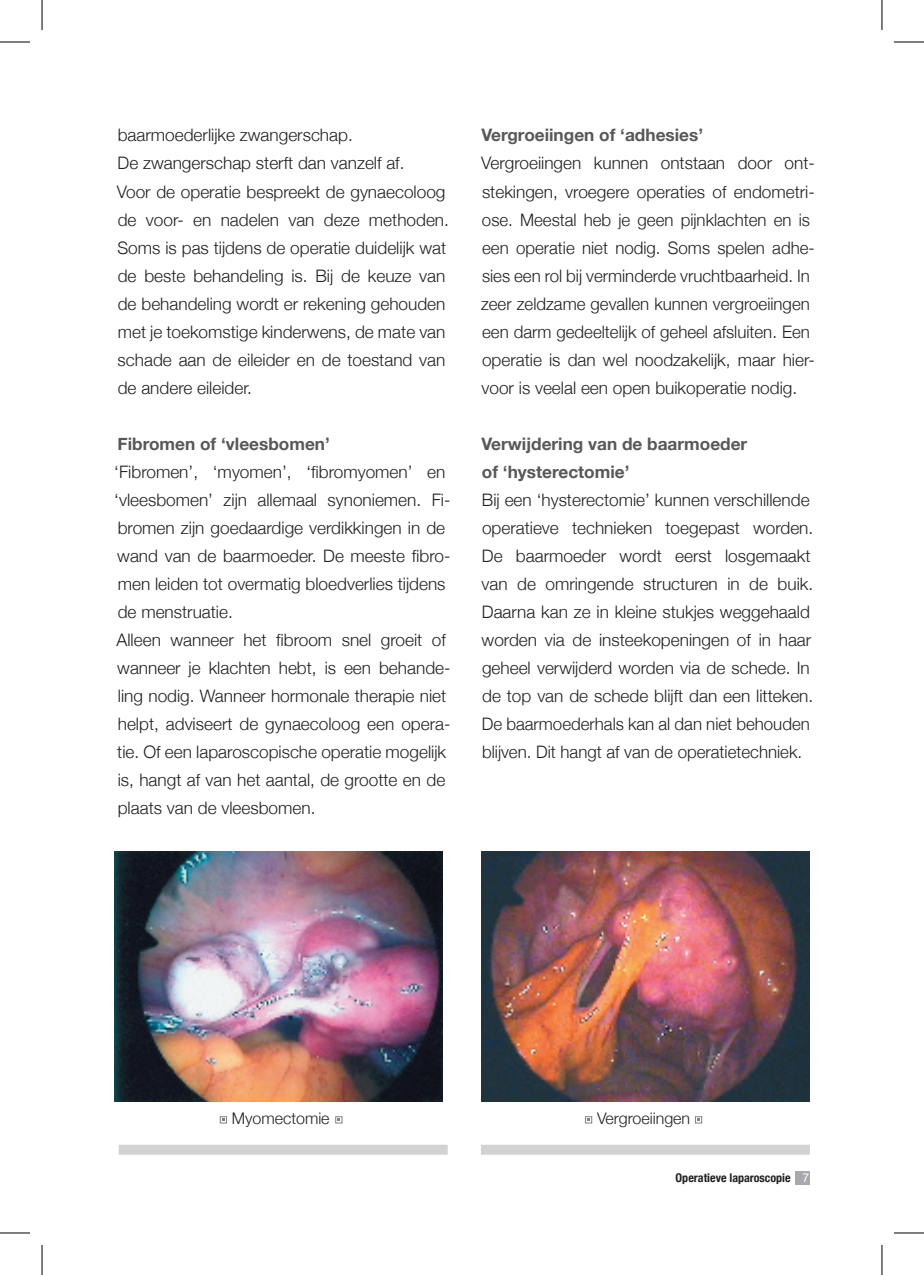
<style>
.page{position:relative;width:924px;height:1275px;background:#fff}
.page>*{position:absolute;margin:0;border:0;box-sizing:border-box;transform-origin:0 0}
.t1{font:300 17.2px/28px "Helvetica Neue";color:#231f20}
.t2{font:700 17.2px/28px "Helvetica Neue";color:#57585a}
.t3{font:300 16px "Helvetica Neue";color:#231f20}
.t4{font:700 condensed 12px "Helvetica Neue";color:#231f20}
.t5{font:12px "Helvetica Neue";color:#fff}
</style>
<div class="page">
<div style="left:480px;top:1144px;width:329px;height:10px;background:#d1d2d4"></div>
<div style="left:119px;top:1144px;width:328px;height:10px;background:#d1d2d4"></div>
<img style="left:114px;top:851px;width:328px;height:250px">
<div style="left:220px;top:1116px;width:7px;height:7px;border:1px solid #808285"></div>
<div style="left:335px;top:1116px;width:7px;height:7px;border:1px solid #808285"></div>
<img style="left:481px;top:851px;width:328px;height:250px">
<div style="left:694px;top:1116px;width:7px;height:7px;border:1px solid #808285"></div>
<div style="left:585px;top:1116px;width:6px;height:7px;border:1px solid #808285"></div>
<div style="left:794px;top:1171px;width:15px;height:13px;background:#a8a9ad"></div>
<hr style="left:0;top:42px;width:30px;height:1px;background:#000">
<hr style="left:893px;top:42px;width:30px;height:1px;background:#000">
<hr style="left:0;top:1232px;width:30px;height:1px;background:#000">
<hr style="left:893px;top:1232px;width:30px;height:1px;background:#000">
<hr style="left:42px;top:0;width:1px;height:30px;background:#000">
<hr style="left:42px;top:1245px;width:1px;height:30px;background:#000">
<hr style="left:881px;top:0;width:1px;height:30px;background:#000">
<hr style="left:881px;top:1245px;width:1px;height:30px;background:#000">
<p class="t1" style="left:117px;top:121px;width:333px">baarmoederlijke zwangerschap.<br>De zwangerschap sterft dan vanzelf af.<br>Voor de operatie bespreekt de gynaecoloog de voor- en nadelen van deze methoden.<br>Soms is pas tijdens de operatie duidelijk wat de beste behandeling is. Bij de keuze van de behandeling wordt er rekening gehouden met je toekomstige kinderwens, de mate van schade aan de eileider en de toestand van de andere eileider.</p>
<p class="t2" style="left:117px;top:429px;width:214px">Fibromen of ‘vleesbomen’</p>
<p class="t1" style="left:114px;top:457px;width:337px">‘Fibromen’, ‘myomen’, ‘fibromyomen’ en ‘vleesbomen’ zijn allemaal synoniemen. Fi&shy;bromen zijn goedaardige verdikkingen in de wand van de baarmoeder. De meeste fibro&shy;men leiden tot overmatig bloedverlies tijdens de menstruatie.<br>Alleen wanneer het fibroom snel groeit of wanneer je klachten hebt, is een behande&shy;ling nodig. Wanneer hormonale therapie niet helpt, adviseert de gynaecoloog een opera&shy;tie. Of een laparoscopische operatie mogelijk is, hangt af van het aantal, de grootte en de plaats van de vleesbomen.</p>
<p class="t2" style="left:481px;top:121px;width:223px">Vergroeiingen of ‘adhesies’</p>
<p class="t1" style="left:481px;top:149px;width:335px">Vergroeiingen kunnen ontstaan door ont&shy;stekingen, vroegere operaties of endometri&shy;ose. Meestal heb je geen pijnklachten en is een operatie niet nodig. Soms spelen adhe&shy;sies een rol bij verminderde vruchtbaarheid. In zeer zeldzame gevallen kunnen vergroeiingen een darm gedeeltelijk of geheel afsluiten. Een operatie is dan wel noodzakelijk, maar hier&shy;voor is veelal een open buikoperatie nodig.</p>
<p class="t2" style="left:481px;top:429px;width:267px">Verwijdering van de baarmoeder of ‘hysterectomie’</p>
<p class="t1" style="left:481px;top:485px;width:333px">Bij een ‘hysterectomie’ kunnen verschillende operatieve technieken toegepast worden.<br>De baarmoeder wordt eerst losgemaakt van de omringende structuren in de buik.<br>Daarna kan ze in kleine stukjes weggehaald worden via de insteekopeningen of in haar geheel verwijderd worden via de schede. In de top van de schede blijft dan een litteken.<br>De baarmoederhals kan al dan niet behouden blijven. Dit hangt af van de operatietechniek.</p>
<p class="t3" style="left:231px;top:1108px;width:99px">Myomectomie</p>
<p class="t3" style="left:596px;top:1108px;width:95px">Vergroeiingen</p>
<p class="t4" style="left:675px;top:1170px;width:117px">Operatieve laparoscopie</p>
<p class="t5" style="left:802px;top:1170px;width:8px">7</p>
</div>
